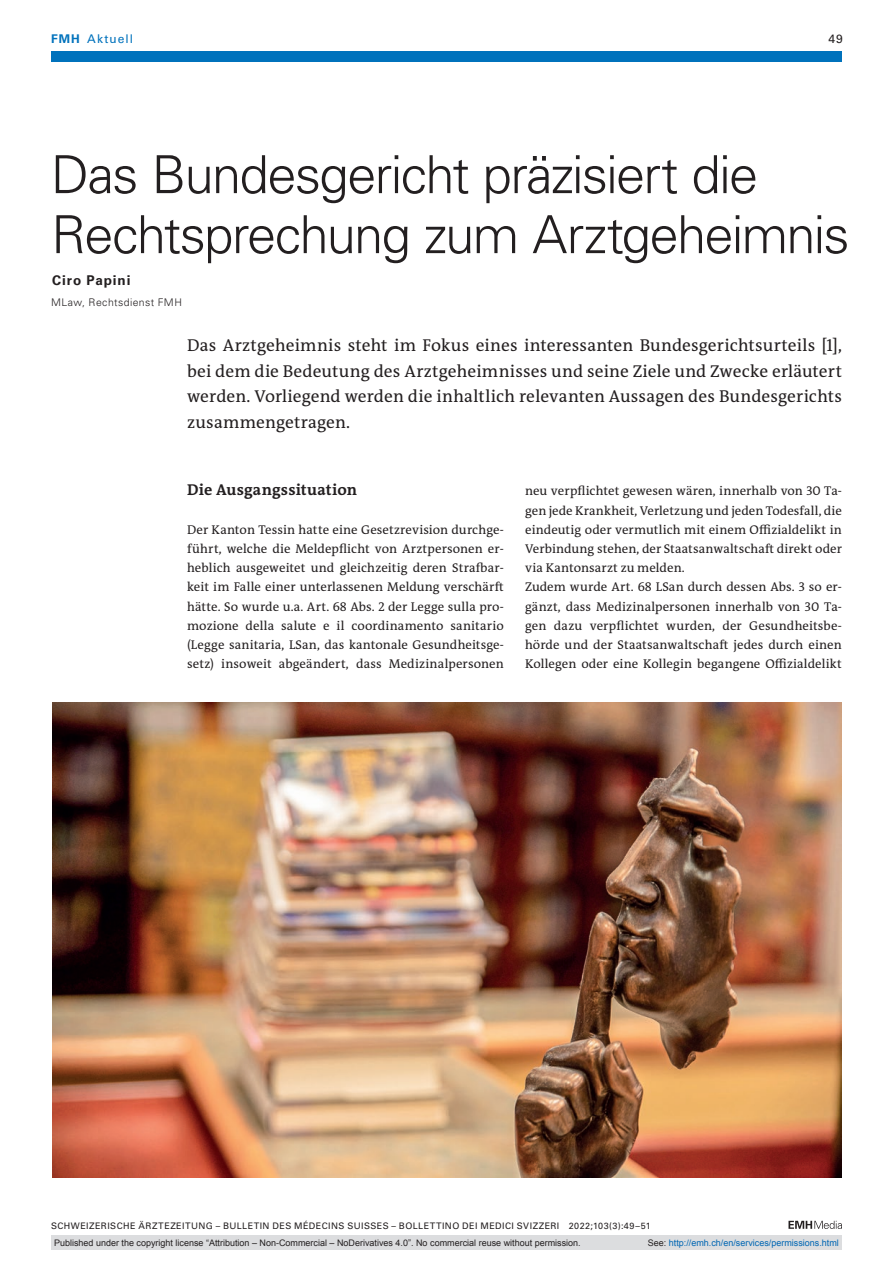
<style>
.page{position:relative;width:893px;height:1263px;background:#fff}
.page>*{position:absolute;margin:0;border:0;box-sizing:border-box;transform-origin:0 0}
.article-title{font:300 52.5px/60px "Univers LT Std";letter-spacing:-.035em;color:#231f20}
.section-pl{font:17.25px/25.5px "The Antiqua B W5 Plain";letter-spacing:.01em;color:#231f20;text-align:justify}
.section-h1{font:700 15.75px "The Antiqua B W7";letter-spacing:.01em;color:#231f20}
.author-notes{font:700 13.5px "Univers LT Std";letter-spacing:.065em;color:#231f20}
.section-pn{font:12.75px/19.2px "The Antiqua B W5 Plain";letter-spacing:.01em;color:#231f20;text-align:justify}
.ressort{font:12px "Univers LT Std";letter-spacing:.085em;color:#0072bc}
.ressort-2{font:12px "Univers LT Std";color:#231f20}
.aff{font:300 10.5px "Univers LT Std";letter-spacing:.04em;color:#231f20}
.t1{font:9px "Arial";color:#231f20}
.fusszeile{font:9px "Univers LT Std";letter-spacing:.05em;color:#231f20}
.t2{font:9px "Arial";color:#0066b3}
.s1{font-weight:700}
.s2{color:#231f20}
</style>
<div class="page">
<svg style="left:788px;top:1221px;width:54px;height:8px"></svg>
<div style="left:51px;top:51px;width:791px;height:11px;background:#0072bc"></div>
<img style="left:53px;top:702px;width:789px;height:475px">
<div style="left:51px;top:1235px;width:791px;height:15px;background:#dcdddf"></div>
<p class="ressort" style="left:51px;top:31px;width:84px"><span class="s1">FMH</span> Aktuell</p>
<p class="ressort-2" style="left:829px;top:31px;width:16px">49</p>
<p class="article-title" style="left:51px;top:145px;width:800px">Das Bundesgericht präzisiert die<br>Rechtsprechung zum Arztgeheimnis</p>
<p class="author-notes" style="left:52px;top:272px;width:80px">Ciro Papini</p>
<p class="aff" style="left:51px;top:296px;width:132px">MLaw, Rechtsdienst FMH</p>
<p class="section-pl" style="left:187px;top:333px;width:656px">Das Arztgeheimnis steht im Fokus eines interessanten Bundesgerichtsurteils [1], bei dem die Bedeutung des Arztgeheimnisses und seine Ziele und Zwecke erläutert werden. Vorliegend werden die inhaltlich relevanten Aussagen des Bundesgerichts zusammengetragen.</p>
<p class="section-h1" style="left:187px;top:480px;width:171px">Die Ausgangssituation</p>
<p class="section-pn" style="left:187px;top:520px;width:318px">Der Kanton Tessin hatte eine Gesetzrevision durchge&shy;führt, welche die Meldepflicht von Arztpersonen er&shy;heblich ausgeweitet und gleichzeitig deren Strafbar&shy;keit im Falle einer unterlassenen Meldung verschärft hätte. So wurde u.a. Art. 68 Abs. 2 der Legge sulla pro&shy;mozione della salute e il coordinamento sanitario (Legge sanitaria, LSan, das kantonale Gesundheitsge&shy;setz) insoweit abgeändert, dass Medizinalpersonen</p>
<p class="section-pn" style="left:525px;top:482px;width:318px">neu verpflichtet gewesen wären, innerhalb von 30 Ta&shy;gen jede Krankheit, Verletzung und jeden Todesfall, die eindeutig oder vermutlich mit einem Offizialdelikt in Verbindung stehen, der Staatsanwaltschaft direkt oder via Kantonsarzt zu melden.</p>
<p class="section-pn" style="left:525px;top:578px;width:318px">Zudem wurde Art. 68 LSan durch dessen Abs. 3 so er&shy;gänzt, dass Medizinalpersonen innerhalb von 30 Ta&shy;gen dazu verpflichtet wurden, der Gesundheitsbe&shy;hörde und der Staatsanwaltschaft jedes durch einen Kollegen oder eine Kollegin begangene Offizialdelikt</p>
<p class="fusszeile" style="left:51px;top:1220px;width:601px">SCHWEIZERISCHE ÄRZTEZEITUNG – BULLETIN DES MÉDECINS SUISSES – BOLLETTINO DEI MEDICI SVIZZERI 2022;103(3):49–51</p>
<p class="t1" style="left:54px;top:1237px;width:528px">Published under the copyright license “Attribution – Non-Commercial – NoDerivatives 4.0”. No commercial reuse without permission.</p>
<p class="t2" style="left:648px;top:1237px;width:193px"><span class="s2">See:</span> http://emh.ch/en/services/permissions.html</p>
</div>
